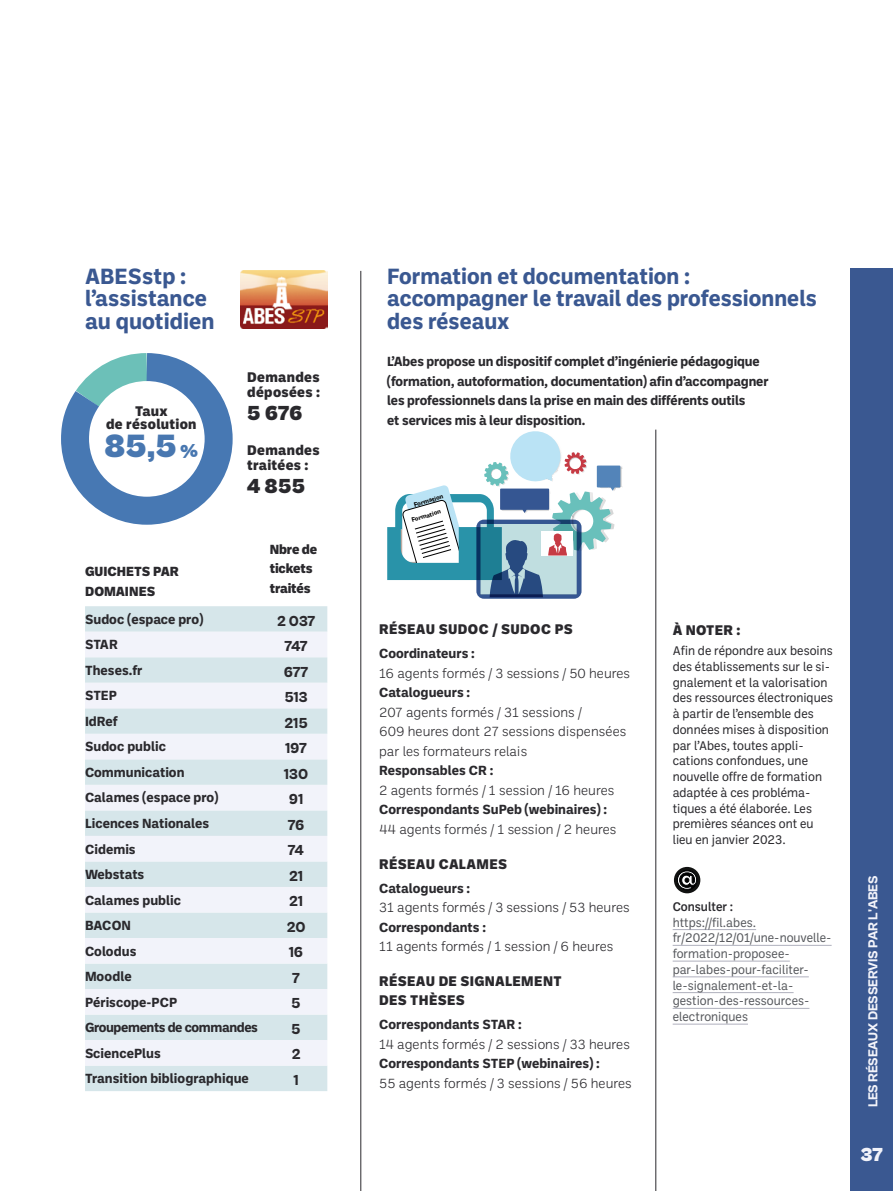
<style>
.page{position:relative;width:893px;height:1191px;background:#fff}
.page>*{position:absolute;margin:0;border:0;box-sizing:border-box;transform-origin:0 0}
.titre_3{font:900 33.3px "Cabinet Grotesk";color:#4877b0}
.Titre_2{font:700 22.5px/22.5px "Ballinger";color:#3a5891}
.titre_3-2{font:900 21px "Cabinet Grotesk";letter-spacing:.005em;color:#2a292d}
.Titre__1{font:900 19.5px "Cabinet Grotesk";color:#f2f3fa}
.texte_courant{font:800 15px "Cabinet Grotesk";letter-spacing:-.015em;color:#2a292d}
.titre_3-3{font:800 14.25px/15px "Ballinger";letter-spacing:.02em;color:#2a292d}
.texte_courant-2{font:300 13.5px/19.5px "Ballinger";color:#2a292d}
.texte_courant-3{font:700 13.5px/19.5px "Ballinger";color:#2a292d}
.Titre_2-2{font:700 13.5px/19.5px "Ballinger";letter-spacing:-.01em;color:#2a292d}
.titre_3-4{font:800 13.5px/19.5px "Ballinger";letter-spacing:-.01em;color:#2a292d}
.t1{font:800 13.5px "Cabinet Grotesk";letter-spacing:-.02em;color:#f2f3fa}
.texte_courant-4{font:700 13.5px "Ballinger";letter-spacing:-.03em;color:#2a292d}
.Gras_debut{font:700 13.5px "Ballinger";color:#2a292d}
.Encadré{font:12.75px/15.8px "Ballinger";color:#2a292d;scale:.96 1}
.Encadré_lien{font:12.75px/15.8px "Ballinger";color:#585a5e;scale:.96 1}
.Encadré-2{font:500 12.75px "Ballinger";color:#2a292d;scale:.96 1}
.t2{font:700 6.45px/13.8px "Cabinet Grotesk Variable";color:#000}
.s1{font-size:18px}
.s2{font-weight:700}
.s3{font-weight:300}
</style>
<div class="page">
<div style="left:85px;top:606px;width:242px;height:485px;background:#d6e6ea"></div>
<svg style="left:85px;top:632px;width:242px;height:433px;fill:#f2f3fa"></svg>
<div style="left:850px;top:269px;width:43px;height:922px;background:#3a5891"></div>
<hr style="left:360px;top:271px;width:1px;height:920px;background:#2a292d">
<hr style="left:655px;top:429px;width:1px;height:762px;background:#2a292d">
<svg style="left:387px;top:431px;width:236px;height:168px"></svg>
<img style="left:241px;top:271px;width:86px;height:57px">
<hr style="left:673px;top:929px;width:83px;height:1px;background:#afb0bd">
<hr style="left:673px;top:945px;width:159px;height:1px;background:#afb0bd">
<hr style="left:673px;top:960px;width:117px;height:1px;background:#afb0bd">
<hr style="left:673px;top:976px;width:136px;height:1px;background:#afb0bd">
<hr style="left:673px;top:992px;width:121px;height:1px;background:#afb0bd">
<hr style="left:673px;top:1008px;width:136px;height:1px;background:#afb0bd">
<hr style="left:673px;top:1023px;width:75px;height:1px;background:#afb0bd">
<svg style="left:61px;top:353px;width:172px;height:172px"></svg>
<div style="left:674px;top:867px;width:26px;height:26px;border:3px solid #111211;border-radius:50%"></div>
<svg style="left:677px;top:870px;width:20px;height:19px"></svg>
<p class="Titre_2" style="left:85px;top:263px;width:131px">ABESstp : l’assistance au quotidien</p>
<p class="titre_3-3" style="left:135px;top:402px;width:34px">Taux</p>
<p class="titre_3-3" style="left:106px;top:416px;width:92px">de résolution</p>
<p class="titre_3" style="left:105px;top:428px;width:95px">85,5 <span class="s1">%</span></p>
<p class="titre_3-4" style="left:85px;top:561px;width:95px">GUICHETS PAR<br>DOMAINES</p>
<p class="titre_3-3" style="left:247px;top:368px;width:74px">Demandes déposées :</p>
<p class="titre_3-2" style="left:247px;top:402px;width:57px">5 676</p>
<p class="titre_3-3" style="left:247px;top:441px;width:74px">Demandes traitées :</p>
<p class="titre_3-2" style="left:247px;top:475px;width:59px">4 855</p>
<p class="titre_3-4" style="left:270px;top:538px;width:49px">Nbre de tickets traités</p>
<p class="texte_courant-3" style="left:85px;top:608px;width:120px">Sudoc (espace pro)</p>
<p class="texte_courant" style="left:277px;top:612px;width:40px">2 037</p>
<p class="texte_courant-3" style="left:85px;top:634px;width:34px">STAR</p>
<p class="texte_courant" style="left:284px;top:638px;width:25px">747</p>
<p class="texte_courant-3" style="left:85px;top:659px;width:59px">Theses.fr</p>
<p class="texte_courant" style="left:284px;top:663px;width:26px">677</p>
<p class="texte_courant-3" style="left:85px;top:685px;width:34px">STEP</p>
<p class="texte_courant" style="left:284px;top:689px;width:25px">513</p>
<p class="texte_courant-3" style="left:85px;top:710px;width:34px">IdRef</p>
<p class="texte_courant" style="left:284px;top:714px;width:25px">215</p>
<p class="texte_courant-3" style="left:85px;top:736px;width:82px">Sudoc public</p>
<p class="texte_courant" style="left:285px;top:740px;width:23px">197</p>
<p class="texte_courant-3" style="left:85px;top:761px;width:101px">Communication</p>
<p class="texte_courant" style="left:284px;top:765px;width:26px">130</p>
<p class="texte_courant-3" style="left:85px;top:787px;width:135px">Calames (espace pro)</p>
<p class="texte_courant" style="left:289px;top:791px;width:16px">91</p>
<p class="texte_courant-3" style="left:85px;top:813px;width:126px">Licences Nationales</p>
<p class="texte_courant" style="left:288px;top:816px;width:18px">76</p>
<p class="texte_courant-3" style="left:85px;top:838px;width:52px">Cidemis</p>
<p class="texte_courant" style="left:288px;top:842px;width:18px">74</p>
<p class="texte_courant-3" style="left:85px;top:864px;width:61px">Webstats</p>
<p class="texte_courant" style="left:289px;top:867px;width:16px">21</p>
<p class="texte_courant-3" style="left:85px;top:889px;width:98px">Calames public</p>
<p class="texte_courant" style="left:289px;top:893px;width:16px">21</p>
<p class="texte_courant-3" style="left:85px;top:915px;width:47px">BACON</p>
<p class="texte_courant" style="left:286px;top:918px;width:21px">20</p>
<p class="texte_courant-3" style="left:85px;top:940px;width:53px">Colodus</p>
<p class="texte_courant" style="left:289px;top:944px;width:16px">16</p>
<p class="texte_courant-3" style="left:85px;top:966px;width:48px">Moodle</p>
<p class="texte_courant" style="left:292px;top:969px;width:9px">7</p>
<p class="texte_courant-3" style="left:85px;top:991px;width:94px">Périscope-PCP</p>
<p class="texte_courant" style="left:291px;top:995px;width:11px">5</p>
<p class="texte_courant-4" style="left:85px;top:1018px;width:174px">Groupements de commandes</p>
<p class="texte_courant" style="left:291px;top:1020px;width:11px">5</p>
<p class="texte_courant-3" style="left:85px;top:1042px;width:77px">SciencePlus</p>
<p class="texte_courant" style="left:291px;top:1046px;width:11px">2</p>
<p class="texte_courant-3" style="left:85px;top:1068px;width:165px">Transition bibliographique</p>
<p class="texte_courant" style="left:293px;top:1072px;width:7px">1</p>
<p class="Titre_2" style="left:387px;top:263px;width:431px">Formation et documentation : accompagner le travail des professionnels des réseaux</p>
<p class="Titre_2-2" style="left:387px;top:351px;width:383px">L’Abes propose un dispositif complet d’ingénierie pédagogique (formation, autoformation, documentation) afin d’accompagner les professionnels dans la prise en main des différents outils<br>et services mis à leur disposition.</p>
<p class="t2" style="left:406px;top:500px;width:38px;text-indent:6px;rotate:-16deg">Formation<br>Formation</p>
<p class="titre_3-3" style="left:379px;top:621px;width:195px">RÉSEAU SUDOC / SUDOC PS</p>
<p class="Gras_debut" style="left:379px;top:644px;width:97px">Coordinateurs :</p>
<p class="texte_courant-2" style="left:379px;top:663px;width:253px">16 agents formés / 3 sessions / 50 heures</p>
<p class="texte_courant-2" style="left:379px;top:682px;width:249px"><span class="s2">Catalogueurs :<br></span>207 agents formés / 31 sessions /<br>609 heures dont 27 sessions dispensées par les formateurs relais</p>
<p class="texte_courant-2" style="left:379px;top:760px;width:237px"><span class="s2">Responsables CR :<br></span>2 agents formés / 1 session / 16 heures</p>
<p class="texte_courant-3" style="left:379px;top:799px;width:239px">Correspondants SuPeb (webinaires) :<br><span class="s3">44 agents formés / 1 session / 2 heures</span></p>
<p class="titre_3-3" style="left:379px;top:855px;width:129px">RÉSEAU CALAMES</p>
<p class="texte_courant-2" style="left:379px;top:877px;width:252px"><span class="s2">Catalogueurs :<br></span>31 agents formés / 3 sessions / 53 heures</p>
<p class="texte_courant-3" style="left:379px;top:916px;width:108px">Correspondants :</p>
<p class="texte_courant-2" style="left:379px;top:936px;width:236px">11 agents formés / 1 session / 6 heures</p>
<p class="titre_3-3" style="left:379px;top:970px;width:184px;line-height:19.5px">RÉSEAU DE SIGNALEMENT<br>DES THÈSES</p>
<p class="texte_courant-2" style="left:379px;top:1014px;width:252px"><span class="s2">Correspondants STAR :<br></span>14 agents formés / 2 sessions / 33 heures</p>
<p class="texte_courant-2" style="left:379px;top:1053px;width:254px"><span class="s2">Correspondants STEP (webinaires) :<br></span>55 agents formés / 3 sessions / 56 heures</p>
<p class="titre_3-3" style="left:673px;top:621px;width:69px">À NOTER :</p>
<p class="Encadré" style="left:673px;top:642px;width:169px">Afin de répondre aux besoins des établissements sur le si&shy;gnalement et la valorisation des ressources électroniques à partir de l’ensemble des données mises à disposition par l’Abes, toutes appli&shy;cations confondues, une nouvelle offre de formation adaptée à ces probléma&shy;tiques a été élaborée. Les premières séances ont eu lieu en janvier 2023.</p>
<p class="Encadré-2" style="left:673px;top:897px;width:65px">Consulter :</p>
<p class="Encadré_lien" style="left:673px;top:913px;width:167px">https://fil.abes. fr/2022/12/01/une-nouvelle&shy;formation-proposee&shy;par-labes-pour-faciliter&shy;le-signalement-et-la&shy;gestion-des-ressources&shy;electroniques</p>
<p class="t1" style="left:866px;top:1107px;width:233px;rotate:-90deg">LES RÉSEAUX DESSERVIS PAR L'ABES</p>
<p class="Titre__1" style="left:860px;top:1144px;width:24px">37</p>
</div>
